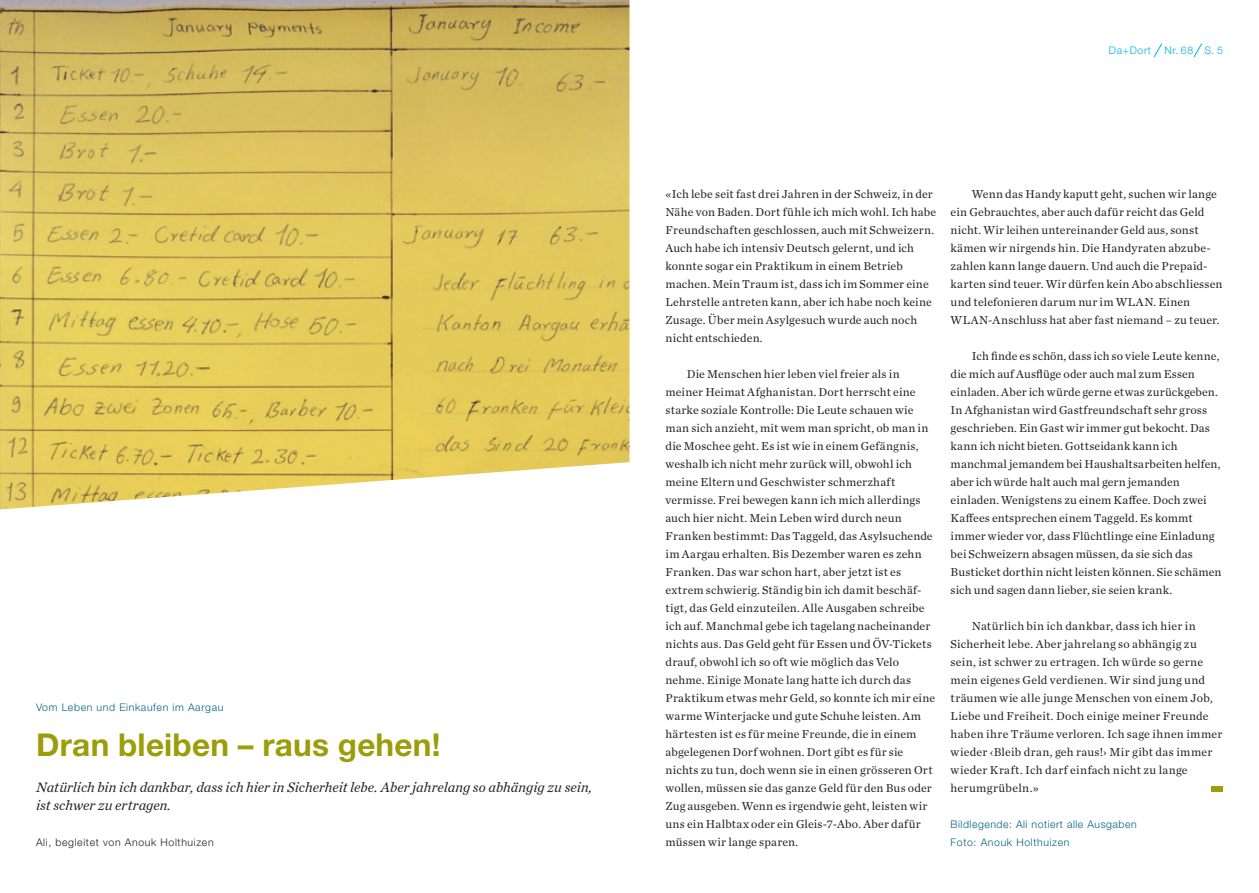
<style>
.page{position:relative;width:1259px;height:893px;background:#fff}
.page>*{position:absolute;margin:0;border:0;box-sizing:border-box;transform-origin:0 0}
.t1{font:700 31.5px "Helvetica Neue LT Std";letter-spacing:.005em;color:#9c9d09}
.t2{font:italic 14.25px/18px "Chronicle Text G1";letter-spacing:.005em;color:#231f20}
.t3{font:12px/18px "Chronicle Text G1";letter-spacing:.015em;color:#231f20}
.t4{font:300 10.5px/18px "Helvetica Neue LT Std";letter-spacing:.06em;color:#016286}
.t5{font:300 10.5px "Helvetica Neue LT Std";letter-spacing:.06em;color:#231f20}
.t6{font:300 10.5px "Helvetica Neue LT Std";letter-spacing:.06em;color:#00b1ec}
</style>
<div class="page">
<svg style="left:1153px;top:43px;width:9px;height:14px"></svg>
<svg style="left:1193px;top:43px;width:9px;height:14px"></svg>
<div style="left:1211px;top:786px;width:12px;height:6px;background:#9c9d09"></div>
<img style="left:0;top:0;width:629px;height:509px">
<p class="t4" style="left:36px;top:698px;width:189px">Vom Leben und Einkaufen im Aargau</p>
<h1 class="t1" style="left:36px;top:725px;width:406px">Dran bleiben – raus gehen!</h1>
<p class="t2" style="left:36px;top:777px;width:558px">Natürlich bin ich dankbar, dass ich hier in Sicherheit lebe. Aber jahrelang so abhängig zu sein, ist schwer zu ertragen.</p>
<p class="t5" style="left:36px;top:836px;width:179px">Ali, begleitet von Anouk Holthuizen</p>
<p class="t6" style="left:1109px;top:44px;width:44px">Da+Dort</p>
<p class="t6" style="left:1164px;top:44px;width:60px">Nr. 68 S. 5</p>
<p class="t3" style="left:665px;top:184px;width:272px">«Ich lebe seit fast drei Jahren in der Schweiz, in der Nähe von Baden. Dort fühle ich mich wohl. Ich habe Freundschaften geschlossen, auch mit Schweizern.<br>Auch habe ich intensiv Deutsch gelernt, und ich konnte sogar ein Praktikum in einem Betrieb machen. Mein Traum ist, dass ich im Sommer eine Lehrstelle antreten kann, aber ich habe noch keine Zusage. Über mein Asylgesuch wurde auch noch nicht entschieden.</p>
<p class="t3" style="left:665px;top:364px;width:271px;text-indent:21px">Die Menschen hier leben viel freier als in meiner Heimat Afghanistan. Dort herrscht eine starke soziale Kontrolle: Die Leute schauen wie man sich anzieht, mit wem man spricht, ob man in die Moschee geht. Es ist wie in einem Gefängnis, weshalb ich nicht mehr zurück will, obwohl ich meine Eltern und Geschwister schmerzhaft vermisse. Frei bewegen kann ich mich allerdings auch hier nicht. Mein Leben wird durch neun Franken bestimmt: Das Taggeld, das Asylsuchende im Aargau erhalten. Bis Dezember waren es zehn Franken. Das war schon hart, aber jetzt ist es extrem schwierig. Ständig bin ich damit beschäf&shy;tigt, das Geld einzuteilen. Alle Ausgaben schreibe ich auf. Manchmal gebe ich tagelang nacheinander nichts aus. Das Geld geht für Essen und ÖV-Tickets drauf, obwohl ich so oft wie möglich das Velo nehme. Einige Monate lang hatte ich durch das Praktikum etwas mehr Geld, so konnte ich mir eine warme Winterjacke und gute Schuhe leisten. Am härtesten ist es für meine Freunde, die in einem abgelegenen Dorf wohnen. Dort gibt es für sie nichts zu tun, doch wenn sie in einen grösseren Ort wollen, müssen sie das ganze Geld für den Bus oder Zug ausgeben. Wenn es irgendwie geht, leisten wir uns ein Halbtax oder ein Gleis-7-Abo. Aber dafür müssen wir lange sparen.</p>
<p class="t3" style="left:950px;top:184px;width:273px;text-indent:21px">Wenn das Handy kaputt geht, suchen wir lange ein Gebrauchtes, aber auch dafür reicht das Geld nicht. Wir leihen untereinander Geld aus, sonst kämen wir nirgends hin. Die Handyraten abzube&shy;zahlen kann lange dauern. Und auch die Prepaid&shy;karten sind teuer. Wir dürfen kein Abo abschliessen und telefonieren darum nur im WLAN. Einen WLAN-Anschluss hat aber fast niemand – zu teuer.</p>
<p class="t3" style="left:950px;top:346px;width:272px;text-indent:21px">Ich finde es schön, dass ich so viele Leute kenne, die mich auf Ausflüge oder auch mal zum Essen einladen. Aber ich würde gerne etwas zurückgeben.<br>In Afghanistan wird Gastfreundschaft sehr gross geschrieben. Ein Gast wir immer gut bekocht. Das kann ich nicht bieten. Gottseidank kann ich manchmal jemandem bei Haushaltsarbeiten helfen, aber ich würde halt auch mal gern jemanden einladen. Wenigstens zu einem Kaffee. Doch zwei Kaffees entsprechen einem Taggeld. Es kommt immer wieder vor, dass Flüchtlinge eine Einladung bei Schweizern absagen müssen, da sie sich das Busticket dorthin nicht leisten können. Sie schämen sich und sagen dann lieber, sie seien krank.</p>
<p class="t3" style="left:950px;top:616px;width:273px;text-indent:21px">Natürlich bin ich dankbar, dass ich hier in Sicherheit lebe. Aber jahrelang so abhängig zu sein, ist schwer zu ertragen. Ich würde so gerne mein eigenes Geld verdienen. Wir sind jung und träumen wie alle junge Menschen von einem Job, Liebe und Freiheit. Doch einige meiner Freunde haben ihre Träume verloren. Ich sage ihnen immer wieder ‹Bleib dran, geh raus!› Mir gibt das immer wieder Kraft. Ich darf einfach nicht zu lange herumgrübeln.»</p>
<p class="t4" style="left:950px;top:815px;width:188px">Bildlegende: Ali notiert alle Ausgaben<br>Foto: Anouk Holthuizen</p>
</div>
